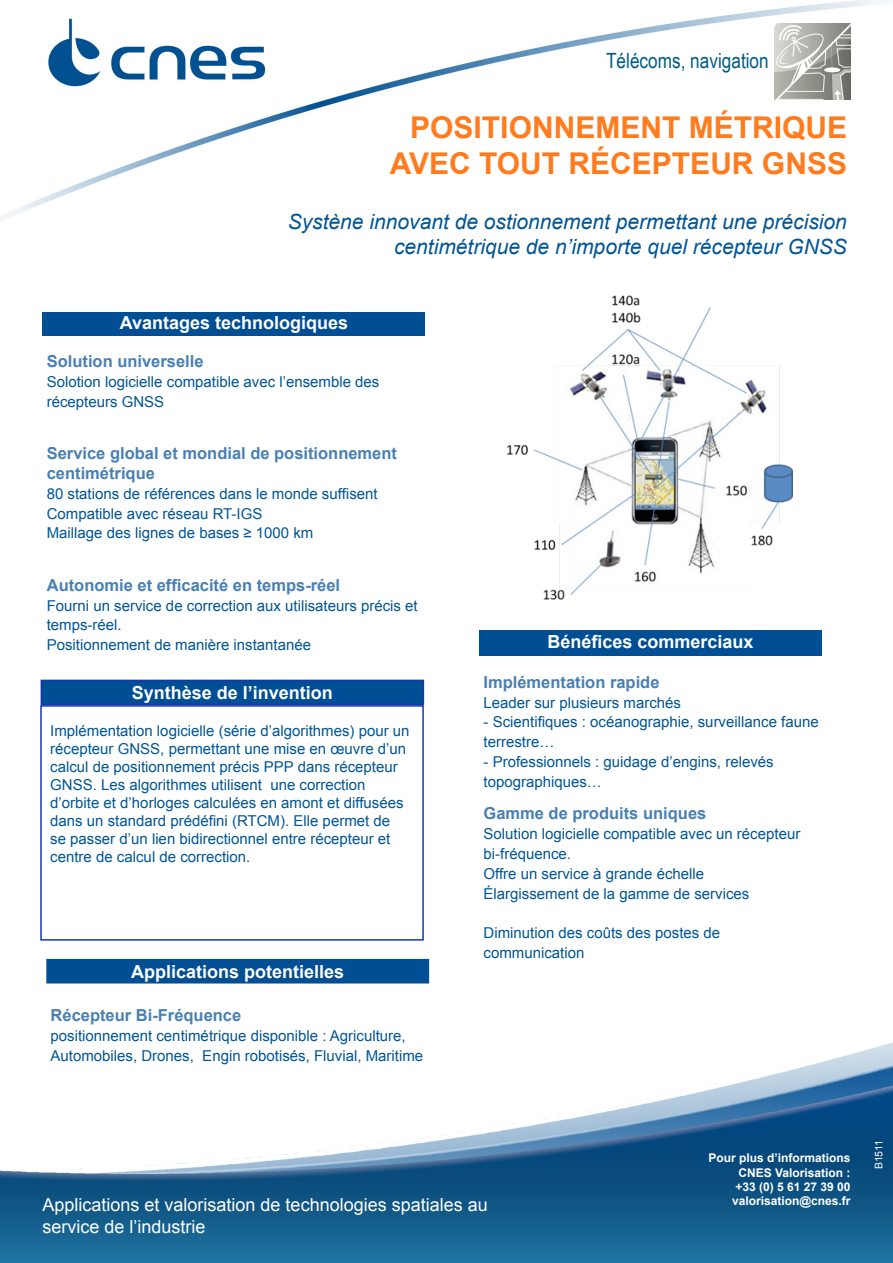
<style>
.page{position:relative;width:893px;height:1263px;background:#fff}
.page>*{position:absolute;margin:0;border:0;box-sizing:border-box;transform-origin:0 0}
.t1{font:700 30px/36px "Arial";color:#ff7b1d;text-align:right}
.t2{font:italic 21px/25.2px "Arial";color:#005595;text-align:right}
.t3{font:21px "Arial Narrow";color:#005c85}
.t4{font:700 18px "Arial";color:#fff}
.t5{font:18px/21.6px "Arial";color:#fff}
.Inters{font:700 16.5px/19.8px "Arial";color:#4980b2}
.Texte{font:700 16.5px "Arial";color:#4980b2}
.Inters-2{font:15px/19.8px "Arial";color:#005595}
.Texte-2{font:15px/19.8px "Arial";color:#005595}
.t6{font:700 12px "Arial";color:#fff}
.t7{font:10.5px "Arial";color:#fff}
</style>
<div class="page">
<img style="left:0;top:0;width:893px;height:1263px">
<div style="left:40px;top:705px;width:384px;height:236px;border:2px solid #1436b1"></div>
<div style="left:41px;top:680px;width:382px;height:24px;background:#004e93"></div>
<div style="left:41px;top:680px;width:383px;height:25px;border:2px solid #1436b1"></div>
<div style="left:43px;top:312px;width:382px;height:24px;background:#004e93"></div>
<div style="left:479px;top:630px;width:343px;height:26px;background:#004e93"></div>
<img style="left:774px;top:23px;width:76px;height:77px">
<div style="left:47px;top:960px;width:381px;height:23px;background:#004e93"></div>
<div style="left:46px;top:959px;width:383px;height:24px;border:2px solid #004e93"></div>
<img style="left:497px;top:287px;width:295px;height:324px">
<p class="t3" style="left:606px;top:45px;width:164px">Télécoms, navigation</p>
<p class="t1" style="left:390px;top:110px;width:459px">POSITIONNEMENT MÉTRIQUE<br>AVEC TOUT RÉCEPTEUR GNSS</p>
<p class="t2" style="left:288px;top:210px;width:561px">Systène innovant de ostionnement permettant une précision centimétrique de n’importe quel récepteur GNSS</p>
<p class="t4" style="left:120px;top:311px;width:230px">Avantages technologiques</p>
<p class="Inters" style="left:47px;top:352px;width:158px">Solution universelle</p>
<p class="Texte-2" style="left:47px;top:372px;width:334px">Solotion logicielle compatible avec l’ensemble des récepteurs GNSS</p>
<p class="Inters" style="left:47px;top:444px;width:352px">Service global et mondial de positionnement centimétrique</p>
<p class="Texte-2" style="left:47px;top:484px;width:333px">80 stations de références dans le monde suffisent</p>
<p class="Texte-2" style="left:47px;top:503px;width:217px">Compatible avec réseau RT-IGS</p>
<p class="Texte-2" style="left:47px;top:523px;width:268px">Maillage des lignes de bases ≥ 1000 km</p>
<p class="Inters" style="left:47px;top:575px;width:295px">Autonomie et efficacité en temps-réel</p>
<p class="Inters-2" style="left:47px;top:595px;width:372px">Fourni un service de correction aux utilisateurs précis et temps-réel.<br>Positionnement de manière instantanée</p>
<p class="t4" style="left:132px;top:680px;width:203px">Synthèse de l’invention</p>
<p class="Inters-2" style="left:50px;top:721px;width:361px;line-height:18px">Implémentation logicielle (série d’algorithmes) pour un récepteur GNSS, permettant une mise en œuvre d’un calcul de positionnement précis PPP dans récepteur GNSS. Les algorithmes utilisent une correction d’orbite et d’horloges calculées en amont et diffusées dans un standard prédéfini (RTCM). Elle permet de se passer d’un lien bidirectionnel entre récepteur et centre de calcul de correction.</p>
<p class="t4" style="left:131px;top:959px;width:215px">Applications potentielles</p>
<p class="Texte" style="left:51px;top:1004px;width:192px">Récepteur Bi-Fréquence</p>
<p class="Texte-2" style="left:51px;top:1026px;width:374px">positionnement centimétrique disponible : Agriculture,<br>Automobiles, Drones, Engin robotisés, Fluvial, Maritime</p>
<p class="t4" style="left:547px;top:629px;width:208px">Bénéfices commerciaux</p>
<p class="Inters" style="left:483px;top:672px;width:178px">Implémentation rapide</p>
<p class="Inters-2" style="left:483px;top:692px;width:199px">Leader sur plusieurs marchés</p>
<p class="Inters-2" style="left:483px;top:712px;width:337px">- Scientifiques : océanographie, surveillance faune terrestre…</p>
<p class="Inters-2" style="left:483px;top:752px;width:292px">- Professionnels : guidage d’engins, relevés topographiques…</p>
<p class="Inters" style="left:483px;top:804px;width:224px">Gamme de produits uniques</p>
<p class="Inters-2" style="left:483px;top:824px;width:318px">Solution logicielle compatible avec un récepteur bi-fréquence.<br>Offre un service à grande échelle Élargissement de la gamme de services</p>
<p class="Inters-2" style="left:483px;top:923px;width:238px">Diminution des coûts des postes de communication</p>
<p class="t5" style="left:43px;top:1194px;width:447px">Applications et valorisation de technologies spatiales au service de l’industrie</p>
<p class="t6" style="left:708px;top:1150px;width:144px">Pour plus d’informations</p>
<p class="t6" style="left:738px;top:1164px;width:114px">CNES Valorisation :</p>
<p class="t6" style="left:735px;top:1179px;width:117px">+33 (0) 5 61 27 39 00</p>
<p class="t6" style="left:732px;top:1193px;width:120px">valorisation@cnes.fr</p>
<p class="t7" style="left:872px;top:1169px;width:31px;rotate:-90deg">B1511</p>
</div>
